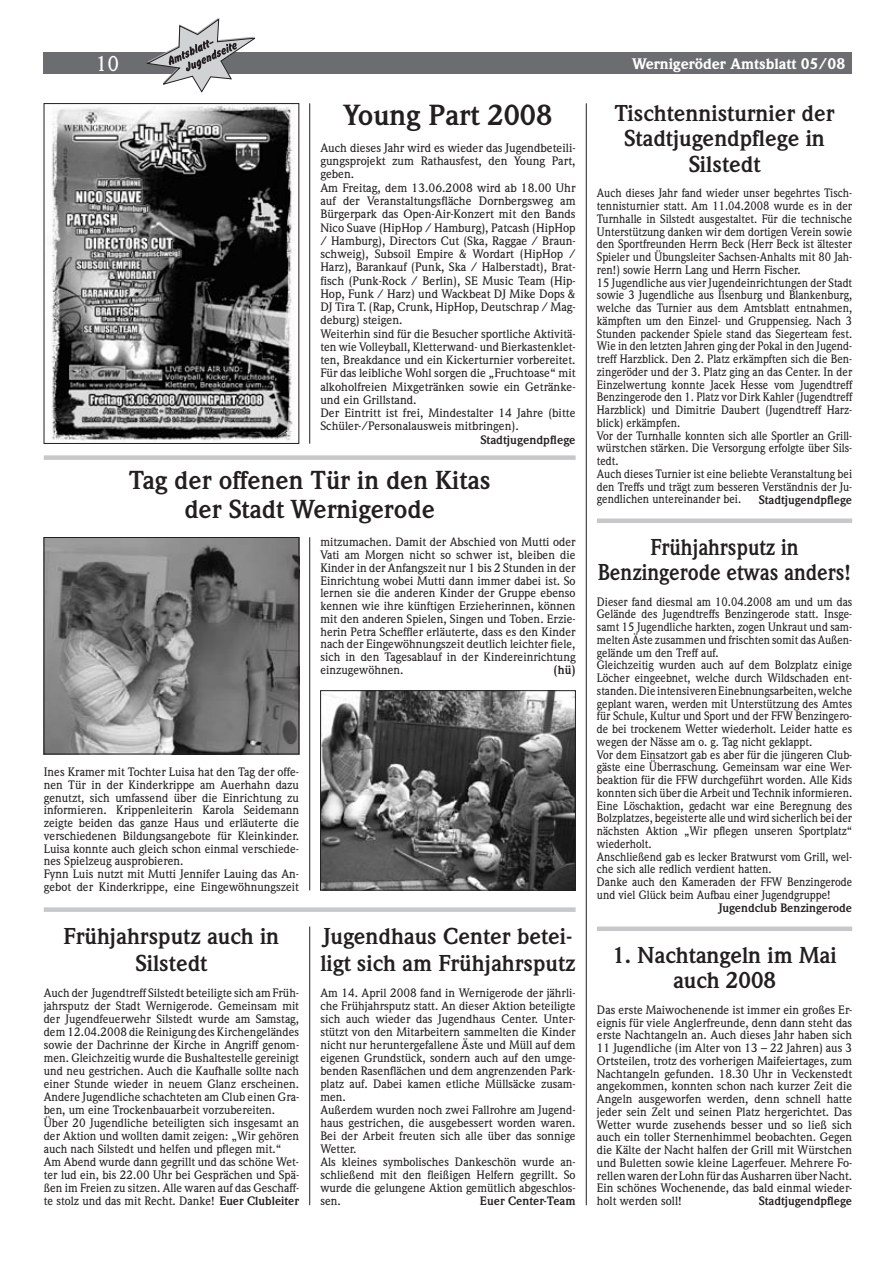
<style>
.page{position:relative;width:896px;height:1266px;background:#fff}
.page>*{position:absolute;margin:0;border:0;box-sizing:border-box;transform-origin:0 0}
.t1{font:700 28.5px "Weidemann";color:#231f20}
.t2{font:700 25.5px/28.5px "Weidemann";color:#231f20;text-align:center}
.t3{font:700 22.5px/25.5px "Weidemann";color:#231f20;text-align:center}
.t4{font:700 22.5px/25.5px "Weidemann";color:#231f20;text-align:center;scale:.91 1}
.t5{font:500 21px "Weidemann";color:#fff}
.t6{font:900 15px "Weidemann";color:#fff}
.t7{font:500 12px/12.8px "Weidemann";color:#231f20}
.t8{font:500 12px/12.8px "Weidemann";color:#231f20;scale:.95 1}
.t9{font:700 12px "Weidemann";color:#231f20}
.s1{font-weight:700}
</style>
<div class="page">
<div style="left:44px;top:52px;width:808px;height:22px;background:#6c6d70"></div>
<hr style="left:309px;top:103px;width:1px;height:340px;background:#231f20">
<hr style="left:309px;top:926px;width:1px;height:279px;background:#231f20">
<hr style="left:309px;top:537px;width:1px;height:353px;background:#231f20">
<hr style="left:586px;top:103px;width:1px;height:1102px;background:#231f20">
<svg style="left:44px;top:907px;width:531px;height:4px;background:#cccdcf"></svg>
<div style="left:44px;top:455px;width:531px;height:5px;background:#c7c8ca"></div>
<div style="left:597px;top:518px;width:255px;height:5px;background:#c7c8ca"></div>
<div style="left:597px;top:926px;width:255px;height:5px;background:#c7c8ca"></div>
<img style="left:51px;top:105px;width:242px;height:336px">
<img style="left:46px;top:539px;width:251px;height:213px">
<div style="left:44px;top:537px;width:255px;height:217px;border:1px solid #231f20"></div>
<img style="left:322px;top:692px;width:251px;height:196px">
<div style="left:320px;top:690px;width:255px;height:200px;border:1px solid #231f20"></div>
<svg style="left:146px;top:18px;width:110px;height:74px"></svg>
<h3 class="t5" style="left:96px;top:51px;width:25px">10</h3>
<p class="t6" style="left:632px;top:54px;width:214px">Wernigeröder Amtsblatt 05/08</p>
<h1 class="t1" style="left:343px;top:99px;width:210px">Young Part 2008</h1>
<p class="t7" style="left:320px;top:141px;width:257px;line-height:13.2px">Auch dieses Jahr wird es wieder das Jugendbeteili&shy;gungsprojekt zum Rathausfest, den Young Part, geben.<br>Am Freitag, dem 13.06.2008 wird ab 18.00 Uhr auf der Veranstaltungsfläche Dornbergsweg am Bürgerpark das Open-Air-Konzert mit den Bands Nico Suave (HipHop / Hamburg), Patcash (HipHop / Hamburg), Directors Cut (Ska, Raggae / Braun&shy;schweig), Subsoil Empire &amp; Wordart (HipHop / Harz), Barankauf (Punk, Ska / Halberstadt), Brat&shy;fisch (Punk-Rock / Berlin), SE Music Team (Hip-Hop, Funk / Harz) und Wackbeat DJ Mike Dops &amp; DJ Tira T. (Rap, Crunk, HipHop, Deutschrap / Mag&shy;deburg) steigen.<br>Weiterhin sind für die Besucher sportliche Aktivitä&shy;ten wie Volleyball, Kletterwand- und Bierkastenklet&shy;ten, Breakdance und ein Kickerturnier vorbereitet.<br>Für das leibliche Wohl sorgen die „Fruchtoase“ mit alkoholfreien Mixgetränken sowie ein Getränke&shy;und ein Grillstand.<br>Der Eintritt ist frei, Mindestalter 14 Jahre (bitte Schüler-/Personalausweis mitbringen).</p>
<p class="t9" style="left:480px;top:432px;width:97px">Stadtjugendpflege</p>
<h3 class="t3" style="left:614px;top:101px;width:221px">Tischtennisturnier der<br>Stadtjugendpflege in<br>Silstedt</h3>
<p class="t8" style="left:597px;top:187px;width:270px">Auch dieses Jahr fand wieder unser begehrtes Tisch&shy;tennisturnier statt. Am 11.04.2008 wurde es in der Turnhalle in Silstedt ausgestaltet. Für die technische Unterstützung danken wir dem dortigen Verein sowie den Sportfreunden Herrn Beck (Herr Beck ist ältester Spieler und Übungsleiter Sachsen-Anhalts mit 80 Jah&shy;ren!) sowie Herrn Lang und Herrn Fischer.<br>15 Jugendliche aus vier Jugendeinrichtungen der Stadt sowie 3 Jugendliche aus Ilsenburg und Blankenburg, welche das Turnier aus dem Amtsblatt entnahmen, kämpften um den Einzel- und Gruppensieg. Nach 3<br>Stunden packender Spiele stand das Siegerteam fest.<br>Wie in den letzten Jahren ging der Pokal in den Jugend&shy;treff Harzblick. Den 2. Platz erkämpften sich die Ben&shy;zingeröder und der 3. Platz ging an das Center. In der Einzelwertung konnte Jacek Hesse vom Jugendtreff Benzingerode den 1. Platz vor Dirk Kahler (Jugendtreff Harzblick) und Dimitrie Daubert (Jugendtreff Harz&shy;blick) erkämpfen.<br>Vor der Turnhalle konnten sich alle Sportler an Grill&shy;würstchen stärken. Die Versorgung erfolgte über Sils&shy;tedt.<br>Auch dieses Turnier ist eine beliebte Veranstaltung bei den Treffs und trägt zum besseren Verständnis der Ju&shy;gendlichen untereinander bei.</p>
<h2 class="t2" style="left:129px;top:466px;width:363px">Tag der offenen Tür in den Kitas der Stadt Wernigerode</h2>
<p class="t9" style="left:758px;top:492px;width:95px">Stadtjugendpflege</p>
<h3 class="t4" style="left:598px;top:534px;width:279px">Frühjahrsputz in<br>Benzingerode etwas anders!</h3>
<p class="t8" style="left:597px;top:595px;width:270px">Dieser fand diesmal am 10.04.2008 am und um das Gelände des Jugendtreffs Benzingerode statt. Insge&shy;samt 15 Jugendliche harkten, zogen Unkraut und sam&shy;melten Äste zusammen und frischten somit das Außen&shy;gelände um den Treff auf.<br>Gleichzeitig wurden auch auf dem Bolzplatz einige Löcher eingeebnet, welche durch Wildschaden ent&shy;standen. Die intensiveren Einebnungsarbeiten, welche geplant waren, werden mit Unterstützung des Amtes für Schule, Kultur und Sport und der FFW Benzingero&shy;de bei trockenem Wetter wiederholt. Leider hatte es wegen der Nässe am o. g. Tag nicht geklappt.<br>Vor dem Einsatzort gab es aber für die jüngeren Club&shy;gäste eine Überraschung. Gemeinsam war eine Wer&shy;beaktion für die FFW durchgeführt worden. Alle Kids konnten sich über die Arbeit und Technik informieren.<br>Eine Löschaktion, gedacht war eine Beregnung des Bolzplatzes, begeisterte alle und wird sicherlich bei der nächsten Aktion „Wir pflegen unseren Sportplatz“ wiederholt.<br>Anschließend gab es lecker Bratwurst vom Grill, wel&shy;che sich alle redlich verdient hatten.<br>Danke auch den Kameraden der FFW Benzingerode und viel Glück beim Aufbau einer Jugendgruppe!</p>
<p class="t9" style="left:718px;top:900px;width:135px">Jugendclub Benzingerode</p>
<h3 class="t3" style="left:612px;top:942px;width:226px">1. Nachtangeln im Mai auch 2008</h3>
<p class="t7" style="left:597px;top:1003px;width:257px;text-align:justify">Das erste Maiwochenende ist immer ein großes Er&shy;eignis für viele Anglerfreunde, denn dann steht das erste Nachtangeln an. Auch dieses Jahr haben sich 11 Jugendliche (im Alter von 13 – 22 Jahren) aus 3<br>Ortsteilen, trotz des vorherigen Maifeiertages, zum Nachtangeln gefunden. 18.30 Uhr in Veckenstedt angekommen, konnten schon nach kurzer Zeit die Angeln ausgeworfen werden, denn schnell hatte jeder sein Zelt und seinen Platz hergerichtet. Das Wetter wurde zusehends besser und so ließ sich auch ein toller Sternenhimmel beobachten. Gegen die Kälte der Nacht halfen der Grill mit Würstchen und Buletten sowie kleine Lagerfeuer. Mehrere Fo&shy;rellen waren der Lohn für das Ausharren über Nacht.<br>Ein schönes Wochenende, das bald einmal wieder&shy;holt werden soll!</p>
<p class="t7" style="left:320px;top:535px;width:257px;text-align:justify">mitzumachen. Damit der Abschied von Mutti oder Vati am Morgen nicht so schwer ist, bleiben die Kinder in der Anfangszeit nur 1 bis 2 Stunden in der Einrichtung wobei Mutti dann immer dabei ist. So lernen sie die anderen Kinder der Gruppe ebenso kennen wie ihre künftigen Erzieherinnen, können mit den anderen Spielen, Singen und Toben. Erzie&shy;herin Petra Scheffler erläuterte, dass es den Kinder nach der Eingewöhnungszeit deutlich leichter fiele, sich in den Tagesablauf in der Kindereinrichtung einzugewöhnen.</p>
<p class="t9" style="left:553px;top:662px;width:24px">(hü)</p>
<p class="t7" style="left:44px;top:765px;width:257px">Ines Kramer mit Tochter Luisa hat den Tag der offe&shy;nen Tür in der Kinderkrippe am Auerhahn dazu genutzt, sich umfassend über die Einrichtung zu informieren. Krippenleiterin Karola Seidemann zeigte beiden das ganze Haus und erläuterte die verschiedenen Bildungsangebote für Kleinkinder.<br>Luisa konnte auch gleich schon einmal verschiede&shy;nes Spielzeug ausprobieren.<br>Fynn Luis nutzt mit Mutti Jennifer Lauing das An&shy;gebot der Kinderkrippe, eine Eingewöhnungszeit</p>
<h3 class="t3" style="left:320px;top:922px;width:257px;line-height:27.3px;text-align:left">Jugendhaus Center betei&shy;ligt sich am Frühjahrsputz</h3>
<p class="t7" style="left:320px;top:986px;width:257px">Am 14. April 2008 fand in Wernigerode der jährli&shy;che Frühjahrsputz statt. An dieser Aktion beteiligte sich auch wieder das Jugendhaus Center. Unter&shy;stützt von den Mitarbeitern sammelten die Kinder nicht nur heruntergefallene Äste und Müll auf dem eigenen Grundstück, sondern auch auf den umge&shy;benden Rasenflächen und dem angrenzenden Park&shy;platz auf. Dabei kamen etliche Müllsäcke zusam&shy;men.<br>Außerdem wurden noch zwei Fallrohre am Jugend&shy;haus gestrichen, die ausgebessert worden waren.<br>Bei der Arbeit freuten sich alle über das sonnige Wetter.<br>Als kleines symbolisches Dankeschön wurde an&shy;schließend mit den fleißigen Helfern gegrillt. So wurde die gelungene Aktion gemütlich abgeschlos&shy;sen.</p>
<h3 class="t3" style="left:64px;top:922px;width:217px;line-height:27.3px">Frühjahrsputz auch in<br>Silstedt</h3>
<p class="t7" style="left:44px;top:986px;width:257px">Auch der Jugendtreff Silstedt beteiligte sich am Früh&shy;jahrsputz der Stadt Wernigerode. Gemeinsam mit der Jugendfeuerwehr Silstedt wurde am Samstag, dem 12.04.2008 die Reinigung des Kirchengeländes sowie der Dachrinne der Kirche in Angriff genom&shy;men. Gleichzeitig wurde die Bushaltestelle gereinigt und neu gestrichen. Auch die Kaufhalle sollte nach einer Stunde wieder in neuem Glanz erscheinen.<br>Andere Jugendliche schachteten am Club einen Gra&shy;ben, um eine Trockenbauarbeit vorzubereiten.<br>Über 20 Jugendliche beteiligten sich insgesamt an der Aktion und wollten damit zeigen: „Wir gehören auch nach Silstedt und helfen und pflegen mit.“ Am Abend wurde dann gegrillt und das schöne Wet&shy;ter lud ein, bis 22.00 Uhr bei Gesprächen und Spä&shy;ßen im Freien zu sitzen. Alle waren auf das Geschaff&shy;te stolz und das mit Recht. Danke! <span class="s1">Euer Clubleiter</span></p>
<p class="t9" style="left:758px;top:1193px;width:95px">Stadtjugendpflege</p>
<p class="t9" style="left:480px;top:1193px;width:97px">Euer Center-Team</p>
</div>
